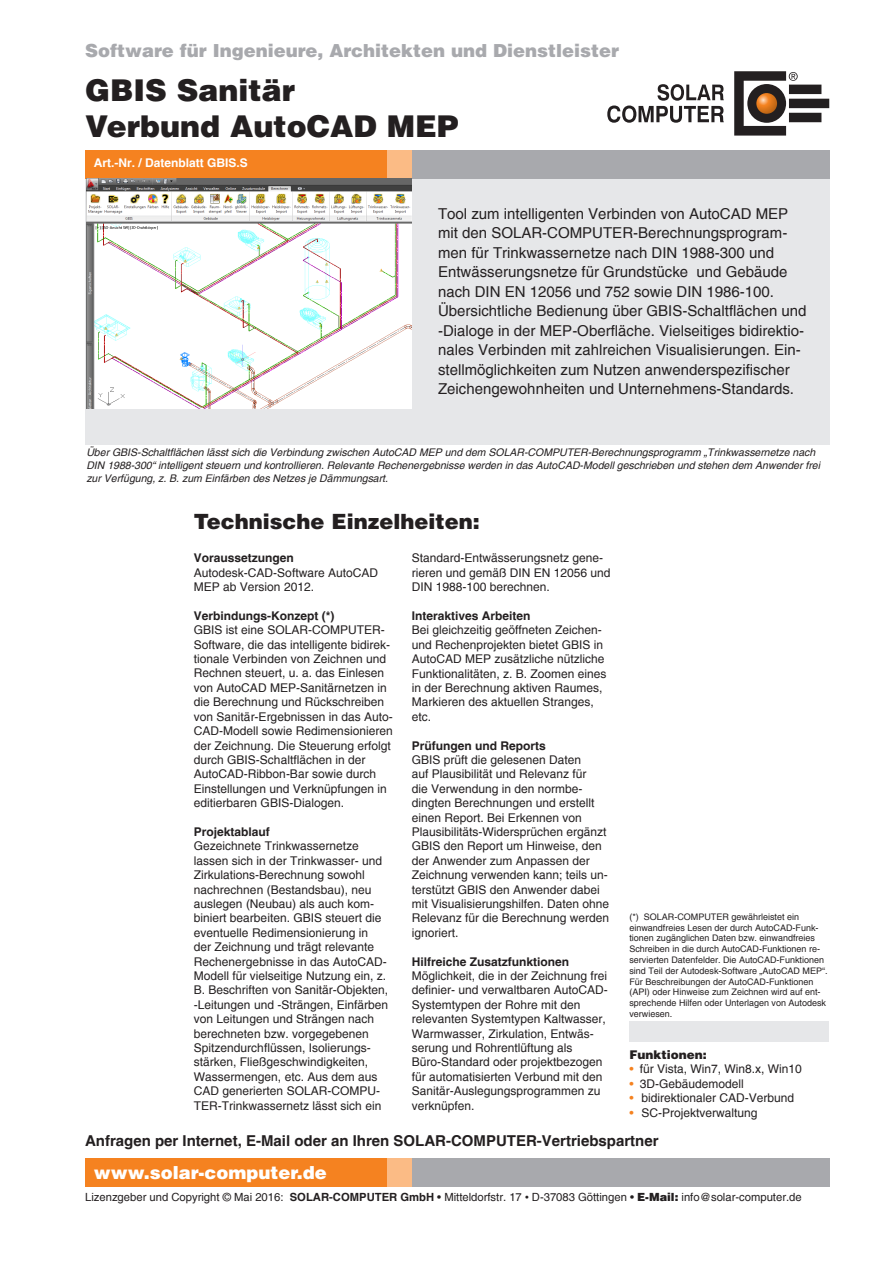
<style>
.page{position:relative;width:893px;height:1263px;background:#fff}
.page>*{position:absolute;margin:0;border:0;box-sizing:border-box;transform-origin:0 0}
.t1{font:900 30px/36px "Helvetica";color:#231f20}
.t2{font:900 21px "Helvetica";color:#231f20}
.t3{font:900 18px "Helvetica";color:#a8a9ad}
.t4{font:900 18px "Helvetica";color:#fff}
.Einleitung{font:15px/19.5px "Helvetica";color:#231f20}
.t5{font:700 15px "Helvetica";color:#231f20}
.Fließtext{font:12px/14.4px "Helvetica";color:#231f20}
.FließtextÜberschrift{font:700 12px "Helvetica";color:#231f20}
.BestNr{font:700 12px "Helvetica";color:#fff}
.t6{font:900 12px "Helvetica";color:#231f20}
.t7{font:11.25px "Helvetica";color:#231f20}
.Bildlegende{font:italic 10.5px/12.6px "Helvetica";color:#231f20}
.Fließtext-2{font:9px/10.8px "Helvetica";color:#231f20}
.s1{color:#f58220}
.s2{font-weight:700}
.s3{font-weight:900}
</style>
<div class="page">
<div style="left:85px;top:1158px;width:744px;height:29px;background:#a8a9ad"></div>
<div style="left:85px;top:1158px;width:327px;height:29px;background:#fbbb85"></div>
<div style="left:85px;top:1158px;width:302px;height:29px;background:#f58220"></div>
<svg style="left:607px;top:84px;width:117px;height:39px"></svg>
<svg style="left:734px;top:71px;width:95px;height:65px"></svg>
<div style="left:747px;top:84px;width:39px;height:39px;background:#231f20;border-radius:50%"></div>
<svg style="left:756px;top:93px;width:21px;height:21px"></svg>
<div style="left:630px;top:1022px;width:199px;height:20px;background:#e6e7e9"></div>
<div style="left:412px;top:150px;width:417px;height:43px;background:#a8a9ad"></div>
<div style="left:85px;top:150px;width:327px;height:43px;background:#fbbb85"></div>
<div style="left:85px;top:150px;width:302px;height:43px;background:#f58220"></div>
<div style="left:85px;top:179px;width:744px;height:265px;background:#e6e7e9"></div>
<img style="left:86px;top:179px;width:325px;height:230px">
<p class="t3" style="left:85px;top:39px;width:536px">Software für Ingenieure, Architekten und Dienstleister</p>
<p class="t1" style="left:85px;top:71px;width:375px">GBIS Sanitär<br>Verbund AutoCAD MEP</p>
<p class="BestNr" style="left:94px;top:156px;width:156px">Art.-Nr. / Datenblatt GBIS.S</p>
<p class="Einleitung" style="left:438px;top:204px;width:370px">Tool zum intelligenten Verbinden von AutoCAD MEP mit den SOLAR-COMPUTER-Berechnungsprogram&shy;men für Trinkwassernetze nach DIN 1988-300 und Entwässerungsnetze für Grundstücke und Gebäude nach DIN EN 12056 und 752 sowie DIN 1986-100.<br>Übersichtliche Bedienung über GBIS-Schaltflächen und -Dialoge in der MEP-Oberfläche. Vielseitiges bidirektio&shy;nales Verbinden mit zahlreichen Visualisierungen. Ein&shy;stellmöglichkeiten zum Nutzen anwenderspezifischer Zeichengewohnheiten und Unternehmens-Standards.</p>
<p class="Bildlegende" style="left:86px;top:446px;width:735px">Über GBIS-Schaltflächen lässt sich die Verbindung zwischen AutoCAD MEP und dem SOLAR-COMPUTER-Berechnungsprogramm „Trinkwassernetze nach<br>DIN 1988-300“ intelligent steuern und kontrollieren. Relevante Rechenergebnisse werden in das AutoCAD-Modell geschrieben und stehen dem Anwender frei zur Verfügung, z. B. zum Einfärben des Netzes je Dämmungsart.</p>
<p class="t2" style="left:194px;top:508px;width:287px">Technische Einzelheiten:</p>
<p class="FließtextÜberschrift" style="left:194px;top:551px;width:102px">Voraussetzungen</p>
<p class="Fließtext" style="left:194px;top:565px;width:186px">Autodesk-CAD-Software AutoCAD<br>MEP ab Version 2012.</p>
<p class="FließtextÜberschrift" style="left:194px;top:608px;width:142px">Verbindungs-Konzept (*)</p>
<p class="Fließtext" style="left:194px;top:623px;width:200px">GBIS ist eine SOLAR-COMPUTER-Software, die das intelligente bidirek&shy;tionale Verbinden von Zeichnen und Rechnen steuert, u. a. das Einlesen von AutoCAD MEP-Sanitärnetzen in die Berechnung und Rückschreiben von Sanitär-Ergebnissen in das Auto-CAD-Modell sowie Redimensionieren der Zeichnung. Die Steuerung erfolgt durch GBIS-Schaltflächen in der AutoCAD-Ribbon-Bar sowie durch Einstellungen und Verknüpfungen in editierbaren GBIS-Dialogen.</p>
<p class="FließtextÜberschrift" style="left:194px;top:824px;width:78px">Projektablauf</p>
<p class="Fließtext" style="left:194px;top:839px;width:196px">Gezeichnete Trinkwassernetze lassen sich in der Trinkwasser- und Zirkulations-Berechnung sowohl nachrechnen (Bestandsbau), neu auslegen (Neubau) als auch kom&shy;biniert bearbeiten. GBIS steuert die eventuelle Redimensionierung in der Zeichnung und trägt relevante Rechenergebnisse in das AutoCAD-Modell für vielseitige Nutzung ein, z.<br>B. Beschriften von Sanitär-Objekten, -Leitungen und -Strängen, Einfärben von Leitungen und Strängen nach berechneten bzw. vorgegebenen Spitzendurchflüssen, Isolierungs&shy;stärken, Fließgeschwindigkeiten, Wassermengen, etc. Aus dem aus CAD generierten SOLAR-COMPU-TER-Trinkwassernetz lässt sich ein</p>
<p class="Fließtext" style="left:412px;top:551px;width:200px">Standard-Entwässerungsnetz gene&shy;rieren und gemäß DIN EN 12056 und<br>DIN 1988-100 berechnen.</p>
<p class="FließtextÜberschrift" style="left:412px;top:608px;width:120px">Interaktives Arbeiten</p>
<p class="Fließtext" style="left:412px;top:623px;width:196px">Bei gleichzeitig geöffneten Zeichen&shy;und Rechenprojekten bietet GBIS in<br>AutoCAD MEP zusätzliche nützliche<br>Funktionalitäten, z. B. Zoomen eines in der Berechnung aktiven Raumes,<br>Markieren des aktuellen Stranges, etc.</p>
<p class="FließtextÜberschrift" style="left:412px;top:738px;width:136px">Prüfungen und Reports</p>
<p class="Fließtext" style="left:412px;top:753px;width:199px">GBIS prüft die gelesenen Daten<br>auf Plausibilität und Relevanz für<br>die Verwendung in den normbe&shy;dingten Berechnungen und erstellt einen Report. Bei Erkennen von<br>Plausibilitäts-Widersprüchen ergänzt<br>GBIS den Report um Hinweise, den der Anwender zum Anpassen der<br>Zeichnung verwenden kann; teils un&shy;terstützt GBIS den Anwender dabei mit Visualisierungshilfen. Daten ohne<br>Relevanz für die Berechnung werden ignoriert.</p>
<p class="FließtextÜberschrift" style="left:412px;top:954px;width:159px">Hilfreiche Zusatzfunktionen</p>
<p class="Fließtext" style="left:412px;top:969px;width:198px">Möglichkeit, die in der Zeichnung frei definier- und verwaltbaren AutoCAD-Systemtypen der Rohre mit den relevanten Systemtypen Kaltwasser, Warmwasser, Zirkulation, Entwäs&shy;serung und Rohrentlüftung als Büro-Standard oder projektbezogen für automatisierten Verbund mit den Sanitär-Auslegungsprogrammen zu verknüpfen.</p>
<p class="Fließtext-2" style="left:629px;top:911px;width:200px">(*) SOLAR-COMPUTER gewährleistet ein einwandfreies Lesen der durch AutoCAD-Funk&shy;tionen zugänglichen Daten bzw. einwandfreies Schreiben in die durch AutoCAD-Funktionen re&shy;servierten Datenfelder. Die AutoCAD-Funktionen sind Teil der Autodesk-Software „AutoCAD MEP“.<br>Für Beschreibungen der AutoCAD-Funktionen (API) oder Hinweise zum Zeichnen wird auf ent&shy;sprechende Hilfen oder Unterlagen von Autodesk verwiesen.</p>
<p class="t6" style="left:629px;top:1047px;width:79px">Funktionen:</p>
<p class="Fließtext" style="left:629px;top:1062px;width:174px"><span class="s1">•</span> für Vista, Win7, Win8.x, Win10</p>
<p class="Fließtext" style="left:629px;top:1076px;width:116px"><span class="s1">•</span> 3D-Gebäudemodell</p>
<p class="Fließtext" style="left:629px;top:1091px;width:166px"><span class="s1">•</span> bidirektionaler CAD-Verbund</p>
<p class="Fließtext" style="left:629px;top:1105px;width:130px"><span class="s1">•</span> SC-Projektverwaltung</p>
<p class="t5" style="left:85px;top:1131px;width:575px">Anfragen per Internet, E-Mail oder an Ihren SOLAR-COMPUTER-Vertriebspartner</p>
<p class="t4" style="left:94px;top:1160px;width:235px">www.solar-computer.de</p>
<p class="t7" style="left:85px;top:1190px;width:718px">Lizenzgeber und Copyright © Mai 2016: <span class="s2">SOLAR-COMPUTER GmbH</span> • Mitteldorfstr. 17 <span class="s3">·</span> D-37083 Göttingen • <span class="s3">E-Mail:</span> info@solar-computer.de</p>
</div>
